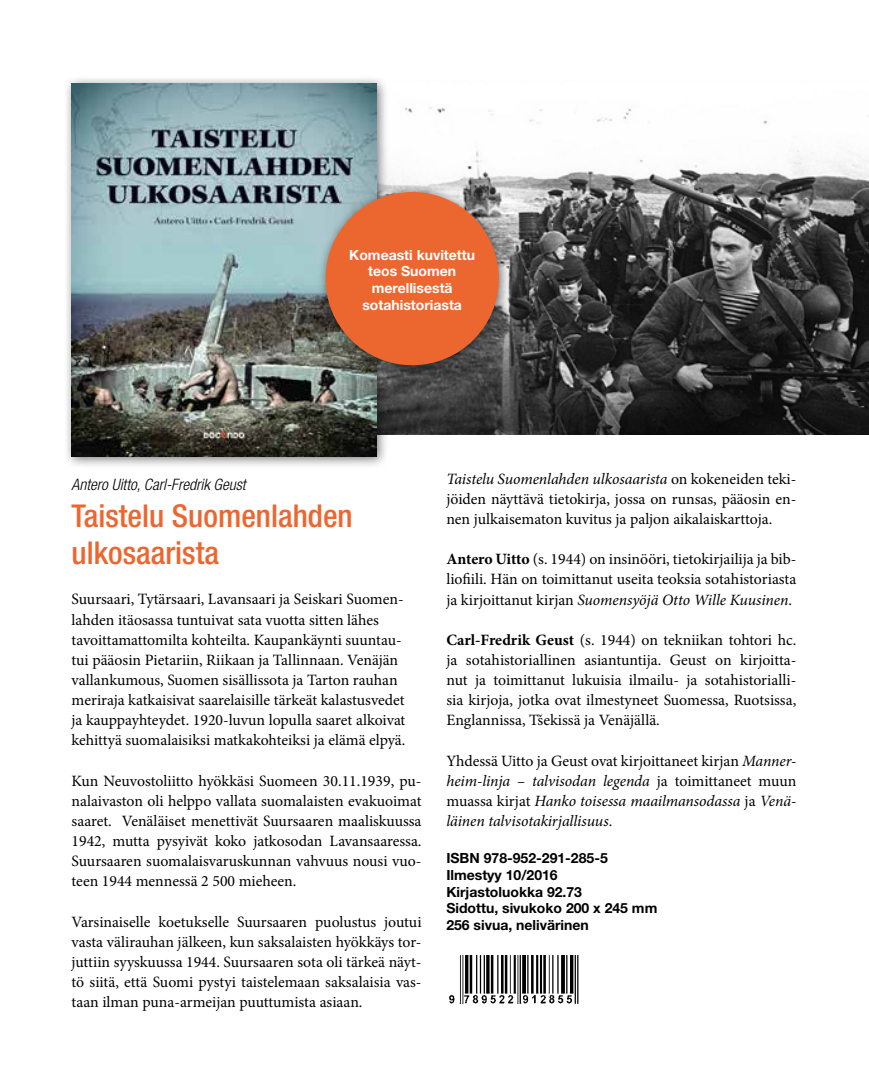
<style>
.page{position:relative;width:869px;height:1068px;background:#fff}
.page>*{position:absolute;margin:0;border:0;box-sizing:border-box;transform-origin:0 0}
.t1{font:500 condensed 31.5px/36.8px "Helvetica Neue LT Std";color:#ec6730}
.t2{font:15.75px/20.1px "Minion Pro";color:#000;text-align:justify}
.t3{font:italic 15.75px/20.1px "Minion Pro";letter-spacing:-.005em;color:#000;text-align:justify}
.t4{font:italic 300 condensed 15.75px "Helvetica Neue LT Std";color:#000}
.t5{font:700 14px/16.8px "Helvetica Neue LT Std";color:#000}
.t6{font:700 14px/16.8px "Helvetica Neue LT Std";color:#fff;text-align:center}
.s1{font-style:italic}
.s2{font-weight:700}
.s3{font-style:normal}
</style>
<div class="page">
<img style="left:388px;top:107px;width:480px;height:328px">
<div style="left:63px;top:75px;width:325px;height:394px;background:#000;opacity:.55"></div>
<img style="left:71px;top:84px;width:305px;height:373px">
<div style="left:317px;top:183px;width:194px;height:194px;background:#000;opacity:.55"></div>
<div style="left:325px;top:192px;width:173px;height:173px;background:#ec6730;border-radius:50%"></div>
<img style="left:449px;top:955px;width:130px;height:49px">
<p class="t6" style="left:349px;top:246px;width:127px">Komeasti kuvitettu teos Suomen merellisestä sotahistoriasta</p>
<p class="t4" style="left:71px;top:475px;width:176px">Antero Uitto, Carl-Fredrik Geust</p>
<h1 class="t1" style="left:71px;top:497px;width:283px">Taistelu Suomenlahden ulkosaarista</h1>
<p class="t2" style="left:71px;top:589px;width:335px;text-align:left">Suursaari, Tytärsaari, Lavansaari ja Seiskari Suomen&shy;lahden itäosassa tuntuivat sata vuotta sitten lähes tavoittamattomilta kohteilta. Kaupankäynti suuntau&shy;tui pääosin Pietariin, Riikaan ja Tallinnaan. Venäjän vallankumous, Suomen sisällissota ja Tarton rauhan meriraja katkaisivat saarelaisille tärkeät kalastusvedet ja kauppayhteydet. 1920-luvun lopulla saaret alkoivat kehittyä suomalaisiksi matkakohteiksi ja elämä elpyä.</p>
<p class="t2" style="left:71px;top:770px;width:351px">Kun Neuvostoliitto hyökkäsi Suomeen 30.11.1939, pu&shy;nalaivaston oli helppo vallata suomalaisten evakuoimat saaret. Venäläiset menettivät Suursaaren maaliskuussa 1942, mutta pysyivät koko jatkosodan Lavansaaressa.<br>Suursaaren suomalaisvaruskunnan vahvuus nousi vuo&shy;teen 1944 mennessä 2 500 mieheen.</p>
<p class="t2" style="left:71px;top:911px;width:351px">Varsinaiselle koetukselle Suursaaren puolustus joutui vasta välirauhan jälkeen, kun saksalaisten hyökkäys tor&shy;juttiin syyskuussa 1944. Suursaaren sota oli tärkeä näyt&shy;tö siitä, että Suomi pystyi taistelemaan saksalaisia vas&shy;taan ilman puna-armeijan puuttumista asiaan.</p>
<p class="t2" style="left:446px;top:468px;width:351px"><span class="s1">Taistelu Suomenlahden ulkosaarista</span> on kokeneiden teki&shy;jöiden näyttävä tietokirja, jossa on runsas, pääosin en&shy;nen julkaisematon kuvitus ja paljon aikalaiskarttoja.</p>
<p class="t2" style="left:446px;top:549px;width:351px"><span class="s2">Antero Uitto</span> (s. 1944) on insinööri, tietokirjailija ja bib&shy;liofiili. Hän on toimittanut useita teoksia sotahistoriasta ja kirjoittanut kirjan <span class="s1">Suomensyöjä Otto Wille Kuusinen</span>.</p>
<p class="t2" style="left:446px;top:629px;width:351px"><span class="s2">Carl-Fredrik Geust</span> (s. 1944) on tekniikan tohtori hc. ja sotahistoriallinen asiantuntija. Geust on kirjoitta&shy;nut ja toimittanut lukuisia ilmailu- ja sotahistorialli&shy;sia kirjoja, jotka ovat ilmestyneet Suomessa, Ruotsissa, Englannissa, Tšekissä ja Venäjällä.</p>
<p class="t3" style="left:446px;top:750px;width:351px"><span class="s3">Yhdessä Uitto ja Geust ovat kirjoittaneet kirjan</span> Manner&shy;heim-linja – talvisodan legenda <span class="s3">ja toimittaneet muun muassa kirjat</span> Hanko toisessa maailmansodassa <span class="s3">ja</span> Venä&shy;läinen talvisotakirjallisuus<span class="s3">.</span></p>
<p class="t5" style="left:446px;top:849px;width:212px">ISBN 978-952-291-285-5<br>Ilmestyy 10/2016<br>Kirjastoluokka 92.73<br>Sidottu, sivukoko 200 x 245 mm<br>256 sivua, nelivärinen</p>
</div>
